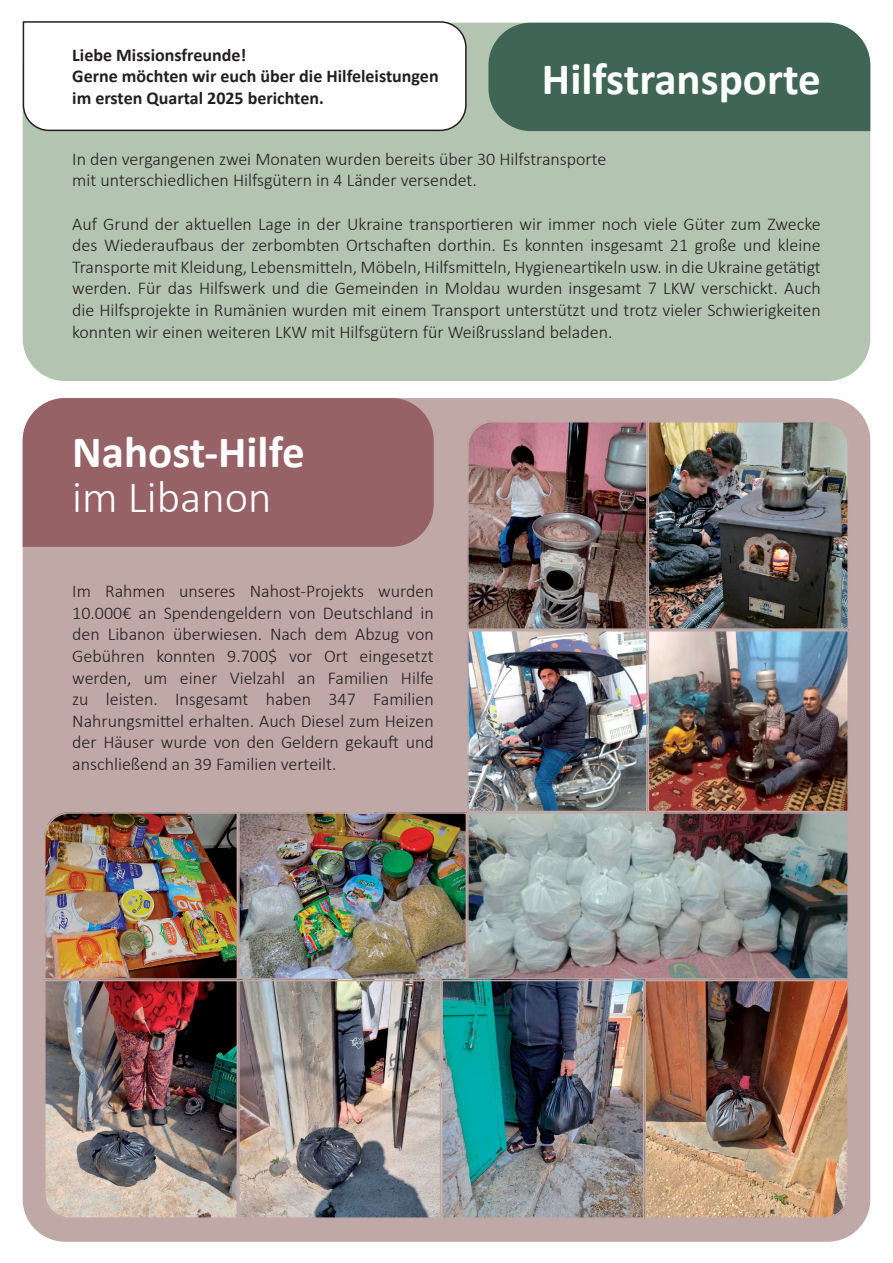
<style>
.page{position:relative;width:893px;height:1263px;background:#fff}
.page>*{position:absolute;margin:0;border:0;box-sizing:border-box;transform-origin:0 0}
.t1{font:700 45px "Calibri";color:#fff}
.t2{font:300 45px "Calibri";color:#fff}
.t3{font:300 18px/21.6px "Calibri";color:#231f20;text-align:justify}
.t4{font:700 18px/21.6px "Calibri";color:#231f20}
</style>
<div class="page">
<div style="left:23px;top:23px;width:847px;height:358px;background:#b3c4b0;border-radius:43px"></div>
<div style="left:23px;top:398px;width:847px;height:844px;background:#c0a8a7;border-radius:43px"></div>
<img style="left:651px;top:633px;width:195px;height:176px">
<div style="left:648px;top:630px;width:201px;height:182px;border:2px solid #c0a8a7"></div>
<img style="left:470px;top:633px;width:175px;height:176px">
<div style="left:467px;top:630px;width:181px;height:182px;border:2px solid #c0a8a7"></div>
<img style="left:467px;top:421px;width:382px;height:210px">
<img style="left:44px;top:812px;width:194px;height:167px">
<img style="left:241px;top:815px;width:223px;height:162px">
<div style="left:238px;top:812px;width:229px;height:168px;border:2px solid #c0a8a7"></div>
<img style="left:470px;top:815px;width:376px;height:162px">
<div style="left:467px;top:812px;width:382px;height:168px;border:2px solid #c0a8a7"></div>
<img style="left:644px;top:979px;width:205px;height:240px">
<img style="left:444px;top:983px;width:197px;height:233px">
<div style="left:441px;top:980px;width:203px;height:239px;border:2px solid #c0a8a7"></div>
<img style="left:241px;top:983px;width:197px;height:233px">
<div style="left:238px;top:980px;width:203px;height:239px;border:2px solid #c0a8a7"></div>
<img style="left:44px;top:979px;width:195px;height:240px">
<div style="left:488px;top:23px;width:382px;height:108px;background:#3f6556"></div>
<div style="left:22px;top:21px;width:445px;height:111px;background:#fff"></div>
<div style="left:23px;top:398px;width:411px;height:149px;background:#966266"></div>
<p class="t4" style="left:72px;top:44px;width:368px">Liebe Missionsfreunde!<br>Gerne möchten wir euch über die Hilfeleistungen im ersten Quartal 2025 berichten.</p>
<h1 class="t1" style="left:542px;top:47px;width:280px">Hilfstransporte</h1>
<p class="t3" style="left:72px;top:148px;width:536px">In den vergangenen zwei Monaten wurden bereits über 30 Hilfstransporte mit unterschiedlichen Hilfsgütern in 4 Länder versendet.</p>
<p class="t3" style="left:72px;top:213px;width:750px">Auf Grund der aktuellen Lage in der Ukraine transportieren wir immer noch viele Güter zum Zwecke des Wiederaufbaus der zerbombten Ortschaften dorthin. Es konnten insgesamt 21 große und kleine Transporte mit Kleidung, Lebensmitteln, Möbeln, Hilfsmitteln, Hygieneartikeln usw. in die Ukraine getätigt werden. Für das Hilfswerk und die Gemeinden in Moldau wurden insgesamt 7 LKW verschickt. Auch die Hilfsprojekte in Rumänien wurden mit einem Transport unterstützt und trotz vieler Schwierigkeiten konnten wir einen weiteren LKW mit Hilfsgütern für Weißrussland beladen.</p>
<h1 class="t1" style="left:72px;top:420px;width:234px">Nahost-Hilfe</h1>
<h1 class="t2" style="left:72px;top:469px;width:201px">im Libanon</h1>
<p class="t3" style="left:72px;top:580px;width:363px">Im Rahmen unseres Nahost-Projekts wurden 10.000€ an Spendengeldern von Deutschland in den Libanon überwiesen. Nach dem Abzug von Gebühren konnten 9.700$ vor Ort eingesetzt werden, um einer Vielzahl an Familien Hilfe zu leisten. Insgesamt haben 347 Familien Nahrungsmittel erhalten. Auch Diesel zum Heizen der Häuser wurde von den Geldern gekauft und anschließend an 39 Familien verteilt.</p>
</div>
